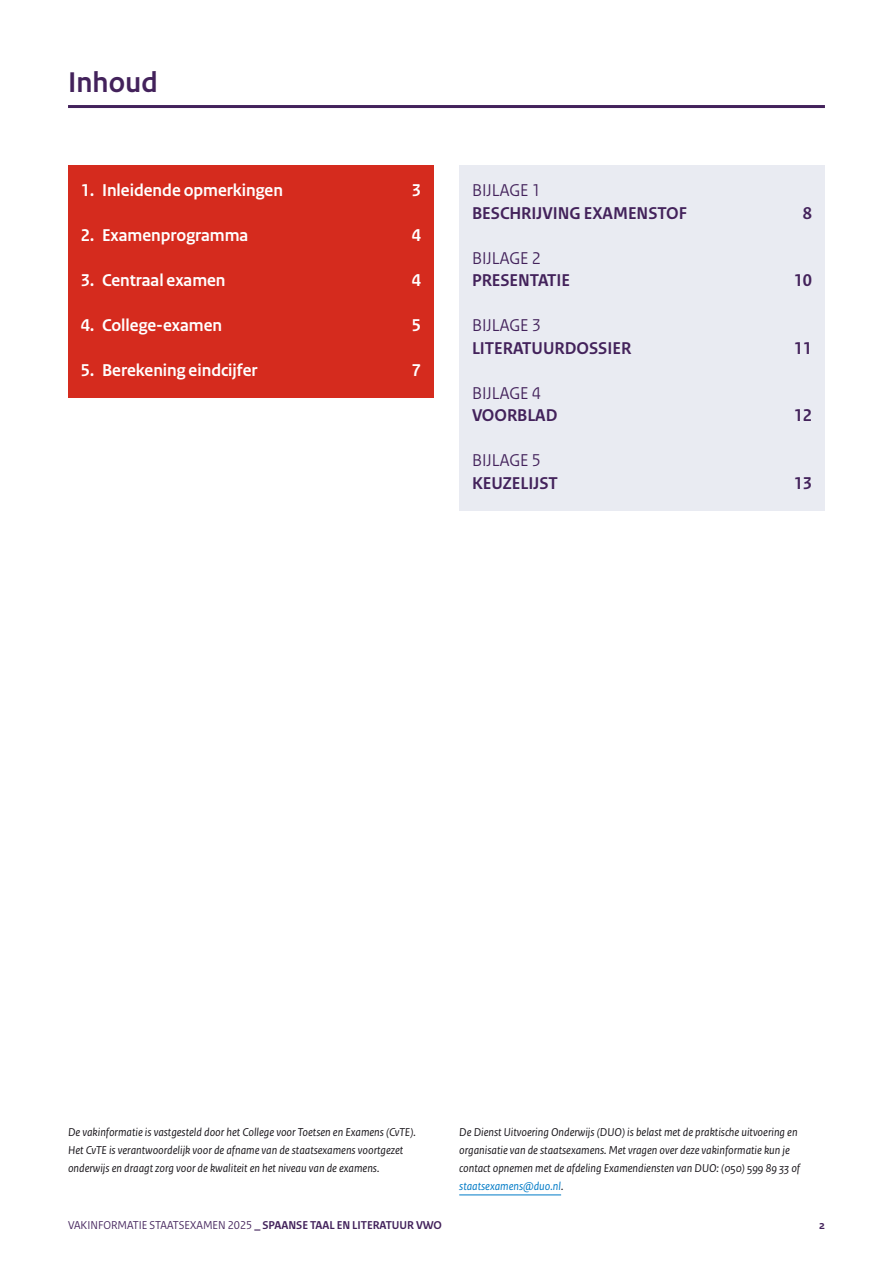
<style>
.page{position:relative;width:893px;height:1263px;background:#fff}
.page>*{position:absolute;margin:0;border:0;box-sizing:border-box;transform-origin:0 0}
.t1{font:700 30px "Rijksoverheid Sans Heading";letter-spacing:.005em;color:#43225b}
.t2{font:700 18px "Rijksoverheid Sans Heading";color:#fff}
.t3{font:700 18px "Rijksoverheid Sans Heading";color:#43225b}
.t4{font:18px "Rijksoverheid Sans Heading";color:#43225b}
.P_Colofontekst{font:italic 12px/18px "Rijksoverheid Sans Text";color:#1a171c}
.t5{font:12px "Rijksoverheid Sans Heading";color:#43225b}
.t6{font:700 12px "Rijksoverheid Sans Heading";color:#43225b}
.s1{color:#007bc7}
.s2{font-weight:700}
</style>
<div class="page">
<hr style="left:68px;top:105px;width:757px;height:3px;background:#43225b">
<div style="left:68px;top:166px;width:366px;height:52px;background:#d52b1e"></div>
<div style="left:68px;top:211px;width:366px;height:52px;background:#d52b1e"></div>
<div style="left:68px;top:256px;width:366px;height:52px;background:#d52b1e"></div>
<div style="left:68px;top:301px;width:366px;height:52px;background:#d52b1e"></div>
<div style="left:68px;top:346px;width:366px;height:52px;background:#d52b1e"></div>
<div style="left:459px;top:166px;width:366px;height:52px;background:#e9ebf2"></div>
<div style="left:459px;top:188px;width:366px;height:52px;background:#e9ebf2"></div>
<div style="left:459px;top:233px;width:366px;height:52px;background:#e9ebf2"></div>
<div style="left:459px;top:256px;width:366px;height:52px;background:#e9ebf2"></div>
<div style="left:459px;top:301px;width:366px;height:52px;background:#e9ebf2"></div>
<div style="left:459px;top:323px;width:366px;height:52px;background:#e9ebf2"></div>
<div style="left:459px;top:368px;width:366px;height:52px;background:#e9ebf2"></div>
<div style="left:459px;top:391px;width:366px;height:52px;background:#e9ebf2"></div>
<div style="left:459px;top:436px;width:366px;height:52px;background:#e9ebf2"></div>
<div style="left:459px;top:458px;width:366px;height:52px;background:#e9ebf2"></div>
<hr style="left:459px;top:1194px;width:102px;height:1px;background:#007bc7">
<p class="t1" style="left:68px;top:66px;width:91px">Inhoud</p>
<p class="t2" style="left:81px;top:180px;width:204px">1. Inleidende opmerkingen</p>
<p class="t2" style="left:412px;top:180px;width:11px">3</p>
<p class="t2" style="left:81px;top:225px;width:169px">2. Examenprogramma</p>
<p class="t2" style="left:412px;top:225px;width:11px">4</p>
<p class="t2" style="left:81px;top:270px;width:146px">3. Centraal examen</p>
<p class="t2" style="left:412px;top:270px;width:11px">4</p>
<p class="t2" style="left:81px;top:315px;width:143px">4. College-examen</p>
<p class="t2" style="left:412px;top:315px;width:11px">5</p>
<p class="t2" style="left:81px;top:360px;width:178px">5. Berekening eindcijfer</p>
<p class="t2" style="left:412px;top:360px;width:11px">7</p>
<p class="t4" style="left:472px;top:180px;width:70px">BIJLAGE 1</p>
<p class="t3" style="left:472px;top:203px;width:217px">BESCHRIJVING EXAMENSTOF</p>
<p class="t3" style="left:803px;top:203px;width:11px">8</p>
<p class="t4" style="left:472px;top:248px;width:70px">BIJLAGE 2</p>
<p class="t3" style="left:472px;top:270px;width:100px">PRESENTATIE</p>
<p class="t3" style="left:794px;top:270px;width:20px">10</p>
<p class="t4" style="left:472px;top:315px;width:70px">BIJLAGE 3</p>
<p class="t3" style="left:472px;top:338px;width:161px">LITERATUURDOSSIER</p>
<p class="t3" style="left:794px;top:338px;width:20px">11</p>
<p class="t4" style="left:472px;top:383px;width:70px">BIJLAGE 4</p>
<p class="t3" style="left:472px;top:405px;width:87px">VOORBLAD</p>
<p class="t3" style="left:794px;top:405px;width:20px">12</p>
<p class="t4" style="left:472px;top:450px;width:70px">BIJLAGE 5</p>
<p class="t3" style="left:472px;top:473px;width:87px">KEUZELIJST</p>
<p class="t3" style="left:794px;top:473px;width:20px">13</p>
<p class="P_Colofontekst" style="left:68px;top:1124px;width:349px">De vakinformatie is vastgesteld door het College voor Toetsen en Examens (CvTE).<br>Het CvTE is verantwoordelijk voor de afname van de staatsexamens voortgezet onderwijs en draagt zorg voor de kwaliteit en het niveau van de examens.</p>
<p class="P_Colofontekst" style="left:459px;top:1124px;width:342px">De Dienst Uitvoering Onderwijs (DUO) is belast met de praktische uitvoering en organisatie van de staatsexamens. Met vragen over deze vakinformatie kun je contact opnemen met de afdeling Examendiensten van DUO: (050) 599 89 33 of <span class="s1">staatsexamens@duo.nl</span>.</p>
<p class="t5" style="left:68px;top:1218px;width:375px">VAKINFORMATIE STAATSEXAMEN 2025 <span class="s2">_ SPAANSE TAAL EN LITERATUUR VWO</span></p>
<p class="t6" style="left:819px;top:1219px;width:7px">2</p>
</div>
